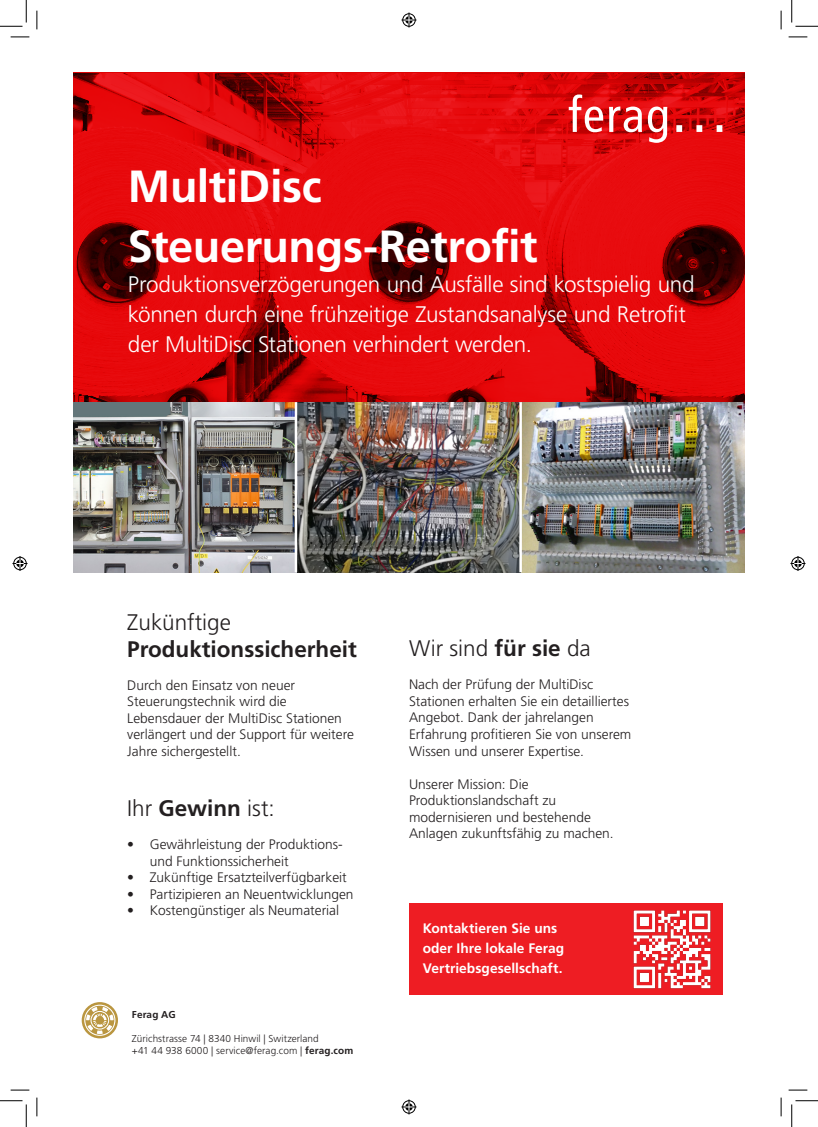
<style>
.page{position:relative;width:818px;height:1127px;background:#fff}
.page>*{position:absolute;margin:0;border:0;box-sizing:border-box;transform-origin:0 0}
.t1{font:700 45px/60px "Frutiger";letter-spacing:-.01em;color:#fff}
.t2{font:300 22.5px/30px "Frutiger";letter-spacing:-.01em;color:#fff}
.t3{font:700 22.5px/27px "Frutiger";color:#231f20}
.t4{font:300 22.5px "Frutiger";color:#231f20}
.t5{font:300 13.75px/16.5px "Frutiger";color:#231f20}
.t6{font:700 13.75px/20px "Frutiger";color:#fff}
.t7{font:300 10px "Frutiger";letter-spacing:.005em;color:#231f20}
.t8{font:700 10px "Frutiger";letter-spacing:.015em;color:#231f20}
.s1{font-weight:300}
.s2{font-weight:700}
</style>
<div class="page">
<img style="left:73px;top:402px;width:672px;height:170px">
<svg style="left:73px;top:72px;width:672px;height:330px;background:#d1080b"></svg>
<svg style="left:82px;top:1002px;width:36px;height:36px"></svg>
<svg style="left:569px;top:94px;width:98px;height:49px"></svg>
<svg style="left:676px;top:125px;width:46px;height:7px"></svg>
<hr style="left:519px;top:402px;width:3px;height:170px;background:#fff">
<hr style="left:295px;top:402px;width:2px;height:170px;background:#fff">
<div style="left:409px;top:903px;width:313px;height:91px;background:#ee1d23"></div>
<img style="left:624px;top:910px;width:91px;height:85px">
<svg style="left:11px;top:36px;width:18px;height:2px"></svg>
<svg style="left:788px;top:36px;width:19px;height:2px"></svg>
<svg style="left:11px;top:1089px;width:18px;height:1px"></svg>
<svg style="left:788px;top:1089px;width:19px;height:1px"></svg>
<svg style="left:36px;top:11px;width:2px;height:18px"></svg>
<svg style="left:36px;top:1097px;width:2px;height:18px"></svg>
<svg style="left:780px;top:11px;width:2px;height:18px"></svg>
<svg style="left:780px;top:1097px;width:2px;height:18px"></svg>
<svg style="left:0;top:0;width:27px;height:27px"></svg>
<svg style="left:0;top:1100px;width:27px;height:26px"></svg>
<svg style="left:791px;top:0;width:27px;height:27px"></svg>
<svg style="left:791px;top:1100px;width:27px;height:26px"></svg>
<svg style="left:401px;top:13px;width:15px;height:15px"></svg>
<svg style="left:401px;top:1099px;width:15px;height:15px"></svg>
<svg style="left:13px;top:556px;width:15px;height:15px"></svg>
<svg style="left:790px;top:556px;width:15px;height:15px"></svg>
<p class="t1" style="left:128px;top:156px;width:411px">MultiDisc<br>Steuerungs-Retrofit</p>
<p class="t2" style="left:128px;top:269px;width:568px">Produktionsverzögerungen und Ausfälle sind kostspielig und können durch eine frühzeitige Zustandsanalyse und Retrofit der MultiDisc Stationen verhindert werden.</p>
<p class="t3" style="left:127px;top:608px;width:231px"><span class="s1">Zukünftige<br></span>Produktionssicherheit</p>
<p class="t5" style="left:127px;top:677px;width:228px">Durch den Einsatz von neuer<br>Steuerungstechnik wird die<br>Lebensdauer der MultiDisc Stationen verlängert und der Support für weitere<br>Jahre sichergestellt.</p>
<p class="t4" style="left:127px;top:795px;width:149px">Ihr <span class="s2">Gewinn</span> ist:</p>
<p class="t5" style="left:150px;top:836px;width:195px;text-indent:-22px">• Gewährleistung der Produktions&shy;und Funktionssicherheit</p>
<p class="t5" style="left:127px;top:869px;width:221px">• Zukünftige Ersatzteilverfügbarkeit</p>
<p class="t5" style="left:127px;top:885px;width:228px">• Partizipieren an Neuentwicklungen</p>
<p class="t5" style="left:127px;top:902px;width:213px">• Kostengünstiger als Neumaterial</p>
<p class="t8" style="left:132px;top:1008px;width:45px">Ferag AG</p>
<p class="t7" style="left:132px;top:1032px;width:188px">Zürichstrasse 74 | 8340 Hinwil | Switzerland</p>
<p class="t7" style="left:132px;top:1044px;width:223px">+41 44 938 6000 | service@ferag.com | <span class="s2">ferag.com</span></p>
<p class="t4" style="left:409px;top:635px;width:183px">Wir sind <span class="s2">für sie</span> da</p>
<p class="t5" style="left:409px;top:676px;width:224px">Nach der Prüfung der MultiDisc Stationen erhalten Sie ein detailliertes Angebot. Dank der jahrelangen Erfahrung profitieren Sie von unserem Wissen und unserer Expertise.</p>
<p class="t5" style="left:409px;top:775px;width:206px">Unserer Mission: Die<br>Produktionslandschaft zu modernisieren und bestehende<br>Anlagen zukunftsfähig zu machen.</p>
<p class="t6" style="left:423px;top:917px;width:136px">Kontaktieren Sie uns</p>
<p class="t6" style="left:423px;top:937px;width:143px">oder Ihre lokale Ferag<br>Vertriebsgesellschaft.</p>
</div>
